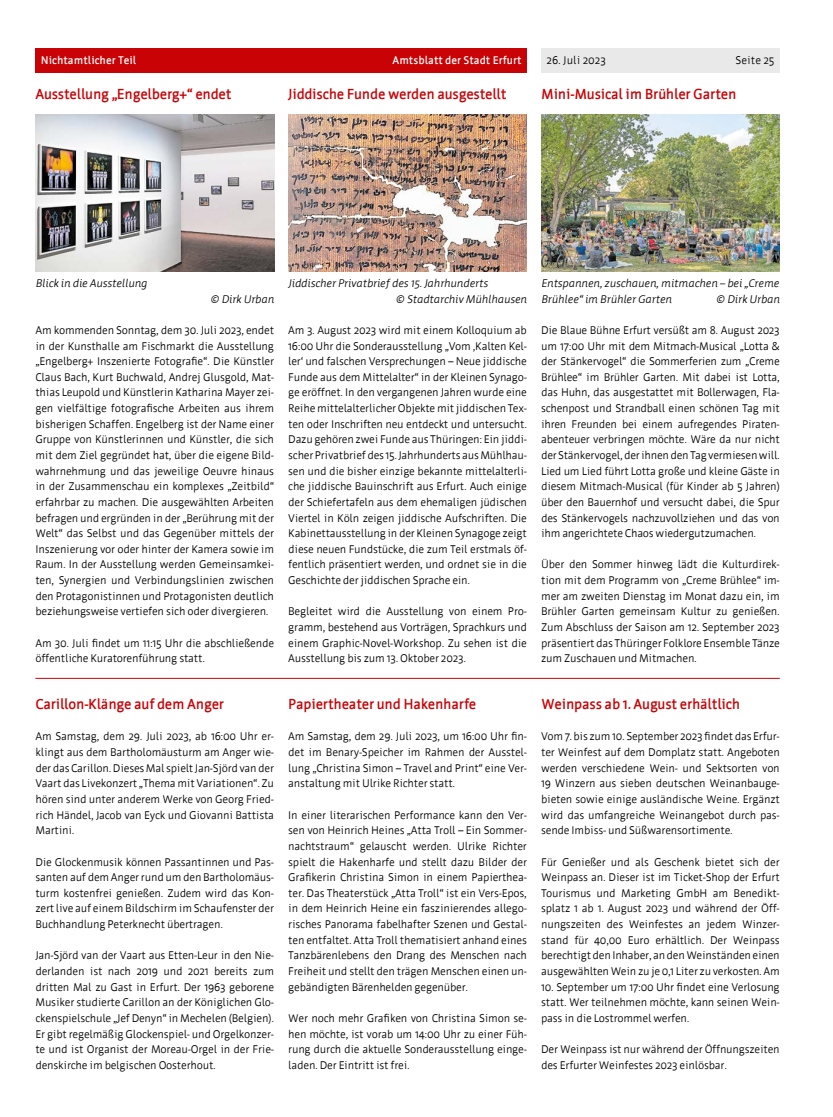
<style>
.page{position:relative;width:833px;height:1117px;background:#fff}
.page>*{position:absolute;margin:0;border:0;box-sizing:border-box;transform-origin:0 0}
.H1-u4{font:700 14.38px "Werk";letter-spacing:-.02em;color:#c80205}
.P-Normal{font:11px/15.6px "Werk";letter-spacing:-.02em;color:#000;text-align:justify}
.t1{font:italic 11px/15.6px "Werk";letter-spacing:-.02em;color:#000}
.t2{font:700 11px "Werk";color:#fff}
.P-Normal-2{font:11px "Werk";color:#000}
</style>
<div class="page">
<div style="left:541px;top:48px;width:239px;height:25px;background:#e9e9e9"></div>
<div style="left:35px;top:48px;width:492px;height:25px;background:#c80205"></div>
<hr style="left:35px;top:677px;width:745px;height:1px;background:#c80205">
<img style="left:35px;top:115px;width:239px;height:156px">
<img style="left:288px;top:115px;width:239px;height:156px">
<img style="left:541px;top:115px;width:239px;height:156px">
<p class="t2" style="left:41px;top:55px;width:97px">Nichtamtlicher Teil</p>
<p class="t2" style="left:392px;top:55px;width:131px">Amtsblatt der Stadt Erfurt</p>
<p class="P-Normal-2" style="left:546px;top:54px;width:61px">26. Juli 2023</p>
<p class="P-Normal" style="left:735px;top:53px;width:40px">Seite 25</p>
<h1 class="H1-u4" style="left:35px;top:86px;width:198px">Ausstellung „Engelberg+“ endet</h1>
<h1 class="H1-u4" style="left:288px;top:86px;width:220px">Jiddische Funde werden ausgestellt</h1>
<h1 class="H1-u4" style="left:541px;top:86px;width:197px">Mini-Musical im Brühler Garten</h1>
<p class="t1" style="left:35px;top:275px;width:113px">Blick in die Ausstellung</p>
<p class="t1" style="left:210px;top:291px;width:66px">© Dirk Urban</p>
<p class="t1" style="left:395px;top:275px;width:133px;text-indent:-107px">Jiddischer Privatbrief des 15. Jahrhunderts<br>© Stadtarchiv Mühlhausen</p>
<p class="t1" style="left:541px;top:275px;width:240px">Entspannen, zuschauen, mitmachen – bei „Creme<br>Brühlee“ im Brühler Garten</p>
<p class="t1" style="left:715px;top:291px;width:66px">© Dirk Urban</p>
<p class="P-Normal" style="left:35px;top:322px;width:240px">Am kommenden Sonntag, dem 30. Juli 2023, endet in der Kunsthalle am Fischmarkt die Ausstellung „Engelberg+ Inszenierte Fotografie“. Die Künstler Claus Bach, Kurt Buchwald, Andrej Glusgold, Mat&shy;thias Leupold und Künstlerin Katharina Mayer zei&shy;gen vielfältige fotografische Arbeiten aus ihrem bisherigen Schaffen. Engelberg ist der Name einer Gruppe von Künstlerinnen und Künstler, die sich mit dem Ziel gegründet hat, über die eigene Bild&shy;wahrnehmung und das jeweilige Oeuvre hinaus in der Zusammenschau ein komplexes „Zeitbild“ erfahrbar zu machen. Die ausgewählten Arbeiten befragen und ergründen in der „Berührung mit der Welt“ das Selbst und das Gegenüber mittels der Inszenierung vor oder hinter der Kamera sowie im Raum. In der Ausstellung werden Gemeinsamkei&shy;ten, Synergien und Verbindungslinien zwischen den Protagonistinnen und Protagonisten deutlich beziehungsweise vertiefen sich oder divergieren.</p>
<p class="P-Normal" style="left:35px;top:635px;width:240px">Am 30. Juli findet um 11:15 Uhr die abschließende öffentliche Kuratorenführung statt.</p>
<p class="P-Normal" style="left:288px;top:322px;width:240px">Am 3. August 2023 wird mit einem Kolloquium ab 16:00 Uhr die Sonderausstellung „Vom ,Kalten Kel&shy;ler‘ und falschen Versprechungen – Neue jiddische Funde aus dem Mittelalter“ in der Kleinen Synago&shy;ge eröffnet. In den vergangenen Jahren wurde eine Reihe mittelalterlicher Objekte mit jiddischen Tex&shy;ten oder Inschriften neu entdeckt und untersucht.<br>Dazu gehören zwei Funde aus Thüringen: Ein jiddi&shy;scher Privatbrief des 15. Jahrhunderts aus Mühlhau&shy;sen und die bisher einzige bekannte mittelalterli&shy;che jiddische Bauinschrift aus Erfurt. Auch einige der Schiefertafeln aus dem ehemaligen jüdischen Viertel in Köln zeigen jiddische Aufschriften. Die Kabinettausstellung in der Kleinen Synagoge zeigt diese neuen Fundstücke, die zum Teil erstmals öf&shy;fentlich präsentiert werden, und ordnet sie in die Geschichte der jiddischen Sprache ein.</p>
<p class="P-Normal" style="left:288px;top:603px;width:240px">Begleitet wird die Ausstellung von einem Pro&shy;gramm, bestehend aus Vorträgen, Sprachkurs und einem Graphic-Novel-Workshop. Zu sehen ist die Ausstellung bis zum 13. Oktober 2023.</p>
<p class="P-Normal" style="left:541px;top:322px;width:240px">Die Blaue Bühne Erfurt versüßt am 8. August 2023 um 17:00 Uhr mit dem Mitmach-Musical „Lotta &amp; der Stänkervogel“ die Sommerferien zum „Creme Brühlee“ im Brühler Garten. Mit dabei ist Lotta, das Huhn, das ausgestattet mit Bollerwagen, Fla&shy;schenpost und Strandball einen schönen Tag mit ihren Freunden bei einem aufregendes Piraten&shy;abenteuer verbringen möchte. Wäre da nur nicht der Stänkervogel, der ihnen den Tag vermiesen will.<br>Lied um Lied führt Lotta große und kleine Gäste in diesem Mitmach-Musical (für Kinder ab 5 Jahren) über den Bauernhof und versucht dabei, die Spur des Stänkervogels nachzuvollziehen und das von ihm angerichtete Chaos wiedergutzumachen.</p>
<p class="P-Normal" style="left:541px;top:556px;width:240px">Über den Sommer hinweg lädt die Kulturdirek&shy;tion mit dem Programm von „Creme Brühlee“ im&shy;mer am zweiten Dienstag im Monat dazu ein, im Brühler Garten gemeinsam Kultur zu genießen.<br>Zum Abschluss der Saison am 12. September 2023 präsentiert das Thüringer Folklore Ensemble Tänze zum Zuschauen und Mitmachen.</p>
<h1 class="H1-u4" style="left:35px;top:696px;width:190px">Carillon-Klänge auf dem Anger</h1>
<p class="P-Normal" style="left:35px;top:728px;width:240px">Am Samstag, dem 29. Juli 2023, ab 16:00 Uhr er&shy;klingt aus dem Bartholomäusturm am Anger wie&shy;der das Carillon. Dieses Mal spielt Jan-Sjörd van der Vaart das Livekonzert „Thema mit Variationen“. Zu hören sind unter anderem Werke von Georg Fried&shy;rich Händel, Jacob van Eyck und Giovanni Battista Martini.</p>
<p class="P-Normal" style="left:35px;top:853px;width:240px">Die Glockenmusik können Passantinnen und Pas&shy;santen auf dem Anger rund um den Bartholomäus&shy;turm kostenfrei genießen. Zudem wird das Kon&shy;zert live auf einem Bildschirm im Schaufenster der Buchhandlung Peterknecht übertragen.</p>
<p class="P-Normal" style="left:35px;top:947px;width:240px">Jan-Sjörd van der Vaart aus Etten-Leur in den Nie&shy;derlanden ist nach 2019 und 2021 bereits zum dritten Mal zu Gast in Erfurt. Der 1963 geborene Musiker studierte Carillon an der Königlichen Glo&shy;ckenspielschule „Jef Denyn“ in Mechelen (Belgien).<br>Er gibt regelmäßig Glockenspiel- und Orgelkonzer&shy;te und ist Organist der Moreau-Orgel in der Frie&shy;denskirche im belgischen Oosterhout.</p>
<h1 class="H1-u4" style="left:288px;top:696px;width:190px">Papiertheater und Hakenharfe</h1>
<p class="P-Normal" style="left:288px;top:728px;width:240px">Am Samstag, dem 29. Juli 2023, um 16:00 Uhr fin&shy;det im Benary-Speicher im Rahmen der Ausstel&shy;lung „Christina Simon – Travel and Print“ eine Ver&shy;anstaltung mit Ulrike Richter statt.</p>
<p class="P-Normal" style="left:288px;top:806px;width:240px">In einer literarischen Performance kann den Ver&shy;sen von Heinrich Heines „Atta Troll – Ein Sommer&shy;nachtstraum“ gelauscht werden. Ulrike Richter spielt die Hakenharfe und stellt dazu Bilder der Grafikerin Christina Simon in einem Papierthea&shy;ter. Das Theaterstück „Atta Troll“ ist ein Vers-Epos, in dem Heinrich Heine ein faszinierendes allego&shy;risches Panorama fabelhafter Szenen und Gestal&shy;ten entfaltet. Atta Troll thematisiert anhand eines Tanzbärenlebens den Drang des Menschen nach Freiheit und stellt den trägen Menschen einen un&shy;gebändigten Bärenhelden gegenüber.</p>
<p class="P-Normal" style="left:288px;top:1010px;width:240px">Wer noch mehr Grafiken von Christina Simon se&shy;hen möchte, ist vorab um 14:00 Uhr zu einer Füh&shy;rung durch die aktuelle Sonderausstellung einge&shy;laden. Der Eintritt ist frei.</p>
<h1 class="H1-u4" style="left:541px;top:696px;width:201px">Weinpass ab 1. August erhältlich</h1>
<p class="P-Normal" style="left:541px;top:728px;width:240px">Vom 7. bis zum 10. September 2023 findet das Erfur&shy;ter Weinfest auf dem Domplatz statt. Angeboten werden verschiedene Wein- und Sektsorten von 19 Winzern aus sieben deutschen Weinanbauge&shy;bieten sowie einige ausländische Weine. Ergänzt wird das umfangreiche Weinangebot durch pas&shy;sende Imbiss- und Süßwarensortimente.</p>
<p class="P-Normal" style="left:541px;top:853px;width:240px">Für Genießer und als Geschenk bietet sich der Weinpass an. Dieser ist im Ticket-Shop der Erfurt Tourismus und Marketing GmbH am Benedikt&shy;splatz 1 ab 1. August 2023 und während der Öff&shy;nungszeiten des Weinfestes an jedem Winzer&shy;stand für 40,00 Euro erhältlich. Der Weinpass berechtigt den Inhaber, an den Weinständen einen ausgewählten Wein zu je 0,1 Liter zu verkosten. Am</p>
<p class="P-Normal" style="left:541px;top:978px;width:240px">10. September um 17:00 Uhr findet eine Verlosung statt. Wer teilnehmen möchte, kann seinen Wein&shy;pass in die Lostrommel werfen.</p>
<p class="P-Normal" style="left:541px;top:1041px;width:240px">Der Weinpass ist nur während der Öffnungszeiten des Erfurter Weinfestes 2023 einlösbar.</p>
</div>
